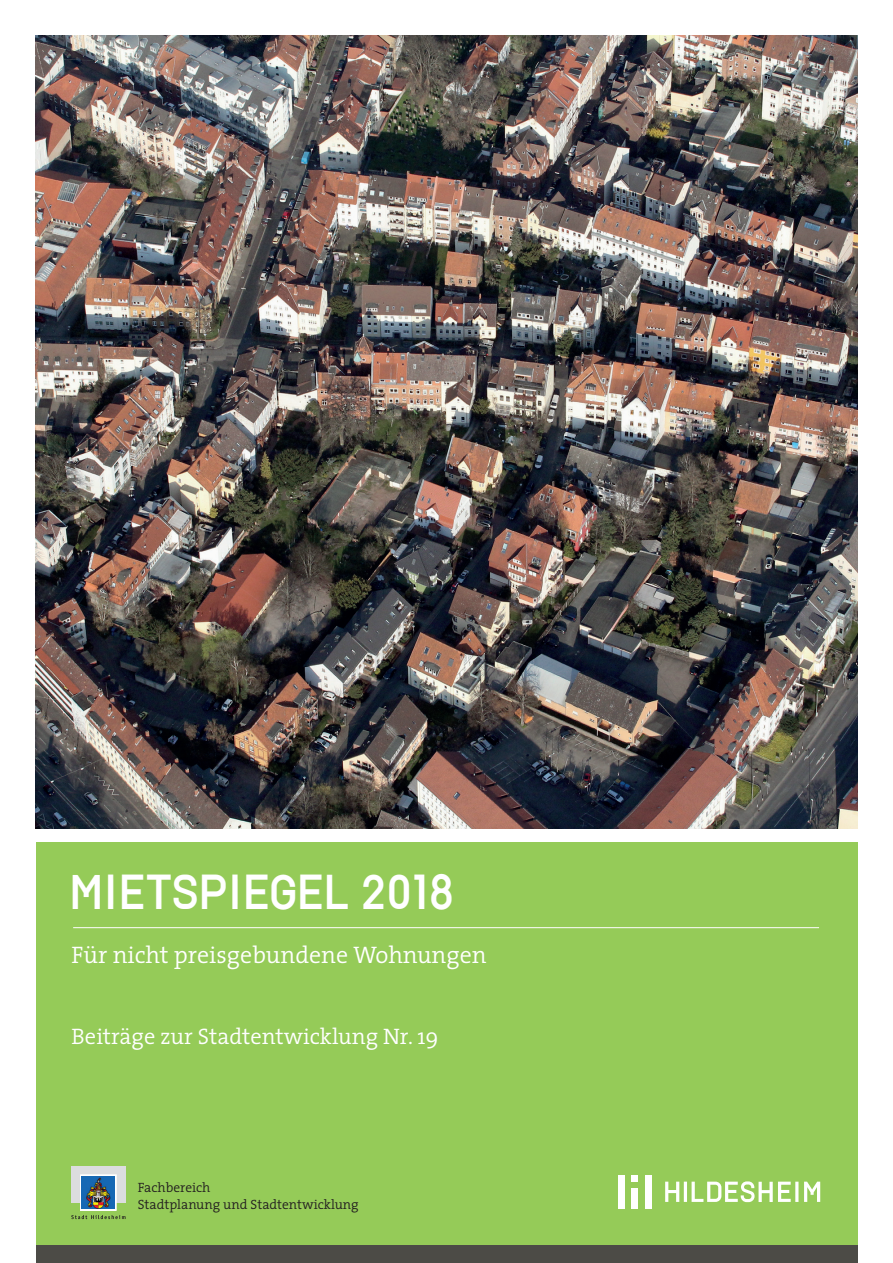
<style>
.page{position:relative;width:893px;height:1263px;background:#fff}
.page>*{position:absolute;margin:0;border:0;box-sizing:border-box;transform-origin:0 0}
.t1{font:500 46.8px "Uberform";letter-spacing:-.035em;color:#fff}
.t2{font:300 24px "The Serif";color:#fff}
.t3{font:300 22.5px "The Serif";color:#fff}
.t4{font:300 13.5px/16.2px "The Serif";color:#231f20}
</style>
<div class="page">
<div style="left:36px;top:842px;width:821px;height:421px;background:#95cb58"></div>
<hr style="left:73px;top:927px;width:746px;height:1px;background:#fff">
<div style="left:71px;top:1166px;width:54px;height:37px;background:#dcdddf"></div>
<div style="left:81px;top:1175px;width:35px;height:35px;border:1px solid #fff"></div>
<img style="left:82px;top:1176px;width:33px;height:33px">
<svg style="left:71px;top:1215px;width:55px;height:4px"></svg>
<div style="left:618px;top:1175px;width:7px;height:34px;background:#fff"></div>
<div style="left:631px;top:1188px;width:7px;height:21px;background:#fff"></div>
<div style="left:631px;top:1175px;width:7px;height:7px;background:#fff"></div>
<div style="left:645px;top:1175px;width:7px;height:34px;background:#fff"></div>
<svg style="left:804px;top:1181px;width:16px;height:21px"></svg>
<svg style="left:665px;top:1181px;width:133px;height:21px"></svg>
<div style="left:36px;top:1245px;width:821px;height:18px;background:#4c4b46"></div>
<img style="left:36px;top:35px;width:821px;height:794px">
<h1 class="t1" style="left:69px;top:861px;width:387px">MIETSPIEGEL 2018</h1>
<h2 class="t2" style="left:72px;top:939px;width:417px">Für nicht preisgebundene Wohnungen</h2>
<h3 class="t3" style="left:72px;top:1022px;width:369px">Beiträge zur Stadtentwicklung Nr. 19</h3>
<p class="t4" style="left:138px;top:1180px;width:222px">Fachbereich<br>Stadtplanung und Stadtentwicklung</p>
</div>
